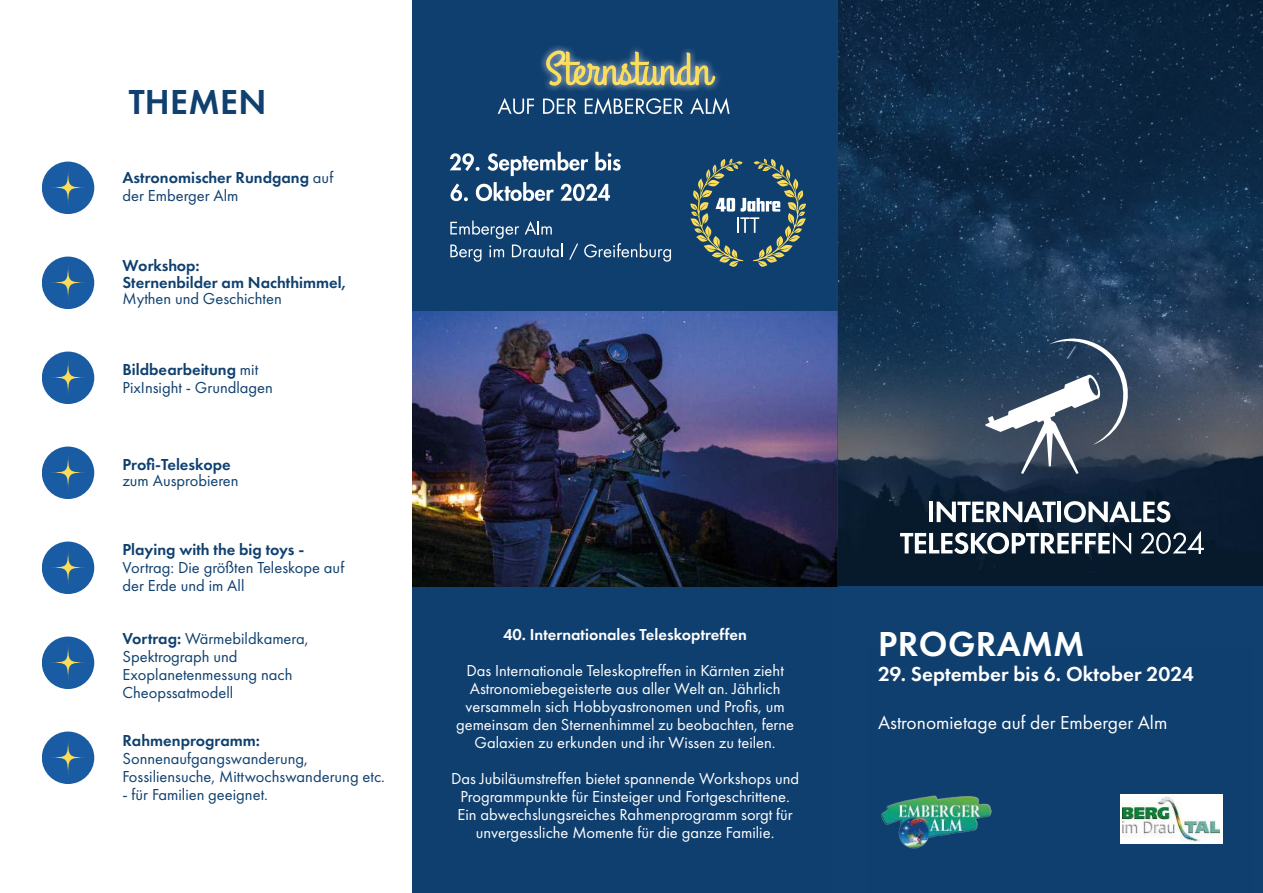
<style>
.page{position:relative;width:1263px;height:893px;background:#fff}
.page>*{position:absolute;margin:0;border:0;box-sizing:border-box;transform-origin:0 0}
.t1{font:600 36px "Futura PT";letter-spacing:.01em;color:#fff}
.t2{font:600 36px "Futura PT";letter-spacing:.01em;color:#0f406f}
.t3{font:600 21px "Futura PT";color:#fff}
.t4{font:19.5px "Futura PT";color:#fff}
.t5{font:16.5px/18px "Futura PT";color:#fff;text-align:center}
.t6{font:16.5px/18px "Futura PT";color:#0f406f}
.t7{font:600 16.5px/18px "Futura PT";color:#0f406f}
.t8{font:600 16.5px "Futura PT";color:#fff}
.s1{font-weight:400}
.s2{font-weight:600}
</style>
<div class="page">
<div style="left:412px;top:587px;width:426px;height:306px;background:#0f3f6f"></div>
<div style="left:831px;top:587px;width:432px;height:306px;background:#0f406f"></div>
<img style="left:881px;top:795px;width:111px;height:54px">
<div style="left:1120px;top:794px;width:102px;height:49px;background:#fff"></div>
<img style="left:1123px;top:796px;width:96px;height:45px">
<img style="left:412px;top:310px;width:426px;height:277px">
<div style="left:42px;top:162px;width:52px;height:52px;background:#195ca4;border-radius:26px"></div>
<svg style="left:49px;top:168px;width:38px;height:39px"></svg>
<div style="left:42px;top:257px;width:52px;height:52px;background:#195ca4;border-radius:26px"></div>
<svg style="left:49px;top:263px;width:38px;height:39px"></svg>
<div style="left:42px;top:352px;width:52px;height:52px;background:#195ca4;border-radius:26px"></div>
<svg style="left:49px;top:358px;width:38px;height:39px"></svg>
<div style="left:42px;top:447px;width:52px;height:52px;background:#195ca4;border-radius:26px"></div>
<svg style="left:49px;top:453px;width:38px;height:39px"></svg>
<div style="left:42px;top:542px;width:52px;height:52px;background:#195ca4;border-radius:26px"></div>
<svg style="left:49px;top:548px;width:38px;height:39px"></svg>
<div style="left:42px;top:636px;width:52px;height:53px;background:#195ca4;border-radius:26px"></div>
<svg style="left:49px;top:643px;width:38px;height:39px"></svg>
<div style="left:42px;top:731px;width:52px;height:53px;background:#195ca4;border-radius:26px"></div>
<svg style="left:49px;top:738px;width:38px;height:39px"></svg>
<svg style="left:838px;top:0;width:425px;height:587px;background:#162f4a"></svg>
<div style="left:412px;top:0;width:424px;height:310px;background:#0f3f6f"></div>
<hr style="left:929px;top:502px;width:4px;height:20px;background:#fff">
<svg style="left:937px;top:502px;width:119px;height:20px"></svg>
<hr style="left:1057px;top:502px;width:4px;height:20px;background:#fff">
<svg style="left:1064px;top:501px;width:106px;height:22px"></svg>
<svg style="left:900px;top:532px;width:231px;height:22px"></svg>
<svg style="left:1140px;top:532px;width:64px;height:22px"></svg>
<svg style="left:985px;top:332px;width:146px;height:142px"></svg>
<div style="left:539px;top:43px;width:33px;height:50px;background:#fff;opacity:.75"></div>
<div style="left:554px;top:44px;width:33px;height:48px;background:#fff;opacity:.75"></div>
<div style="left:567px;top:58px;width:32px;height:35px;background:#fff;opacity:.75"></div>
<div style="left:580px;top:56px;width:33px;height:36px;background:#fff;opacity:.75"></div>
<div style="left:595px;top:58px;width:35px;height:35px;background:#fff;opacity:.75"></div>
<div style="left:611px;top:56px;width:34px;height:36px;background:#fff;opacity:.75"></div>
<div style="left:623px;top:44px;width:33px;height:48px;background:#fff;opacity:.75"></div>
<div style="left:636px;top:59px;width:34px;height:34px;background:#fff;opacity:.75"></div>
<div style="left:653px;top:58px;width:35px;height:35px;background:#fff;opacity:.75"></div>
<div style="left:670px;top:45px;width:35px;height:48px;background:#fff;opacity:.75"></div>
<div style="left:687px;top:58px;width:35px;height:35px;background:#fff;opacity:.75"></div>
<svg style="left:546px;top:50px;width:169px;height:36px"></svg>
<svg style="left:450px;top:221px;width:112px;height:41px"></svg>
<svg style="left:569px;top:243px;width:9px;height:17px"></svg>
<svg style="left:584px;top:243px;width:87px;height:19px"></svg>
<svg style="left:450px;top:153px;width:30px;height:18px"></svg>
<svg style="left:488px;top:152px;width:100px;height:24px"></svg>
<svg style="left:595px;top:152px;width:26px;height:19px"></svg>
<svg style="left:450px;top:183px;width:18px;height:18px"></svg>
<svg style="left:476px;top:182px;width:78px;height:19px"></svg>
<svg style="left:560px;top:184px;width:50px;height:17px"></svg>
<svg style="left:690px;top:159px;width:116px;height:107px"></svg>
<svg style="left:498px;top:98px;width:36px;height:16px"></svg>
<svg style="left:543px;top:99px;width:33px;height:15px"></svg>
<svg style="left:585px;top:98px;width:98px;height:16px"></svg>
<svg style="left:690px;top:98px;width:40px;height:16px"></svg>
<h1 class="t2" style="left:129px;top:82px;width:139px">THEMEN</h1>
<p class="t7" style="left:123px;top:168px;width:212px">Astronomischer Rundgang <span class="s1">auf der Emberger Alm</span></p>
<p class="t7" style="left:123px;top:258px;width:225px;line-height:16.5px">Workshop:<br>Sternenbilder am Nachthimmel,</p>
<p class="t6" style="left:123px;top:291px;width:161px">Mythen und Geschichten</p>
<p class="t6" style="left:123px;top:361px;width:152px"><span class="s2">Bildbearbeitung</span> mit<br>PixInsight - Grundlagen</p>
<p class="t7" style="left:123px;top:455px;width:110px">Profi-Teleskope</p>
<p class="t6" style="left:123px;top:473px;width:118px">zum Ausprobieren</p>
<p class="t7" style="left:123px;top:541px;width:183px">Playing with the big toys -</p>
<p class="t6" style="left:123px;top:560px;width:223px">Vortrag: Die größten Teleskope auf der Erde und im All</p>
<p class="t6" style="left:123px;top:630px;width:188px"><span class="s2">Vortrag:</span> Wärmebildkamera,<br>Spektrograph und<br>Exoplanetenmessung nach<br>Cheopssatmodell</p>
<p class="t7" style="left:123px;top:732px;width:139px">Rahmenprogramm:</p>
<p class="t6" style="left:123px;top:751px;width:264px">Sonnenaufgangswanderung,<br>Fossiliensuche, Mittwochswanderung etc.</p>
<p class="t6" style="left:123px;top:787px;width:147px">- für Familien geeignet.</p>
<p class="t8" style="left:503px;top:625px;width:245px">40. Internationales Teleskoptreffen</p>
<p class="t5" style="left:456px;top:662px;width:340px">Das Internationale Teleskoptreffen in Kärnten zieht Astronomiebegeisterte aus aller Welt an. Jährlich versammeln sich Hobbyastronomen und Profis, um gemeinsam den Sternenhimmel zu beobachten, ferne Galaxien zu erkunden und ihr Wissen zu teilen.</p>
<p class="t5" style="left:451px;top:770px;width:350px">Das Jubiläumstreffen bietet spannende Workshops und Programmpunkte für Einsteiger und Fortgeschrittene.<br>Ein abwechslungsreiches Rahmenprogramm sorgt für unvergessliche Momente für die ganze Familie.</p>
<h1 class="t1" style="left:878px;top:624px;width:208px">PROGRAMM</h1>
<p class="t3" style="left:878px;top:662px;width:317px">29. September bis 6. Oktober 2024</p>
<p class="t4" style="left:878px;top:714px;width:291px">Astronomietage auf der Emberger Alm</p>
</div>
